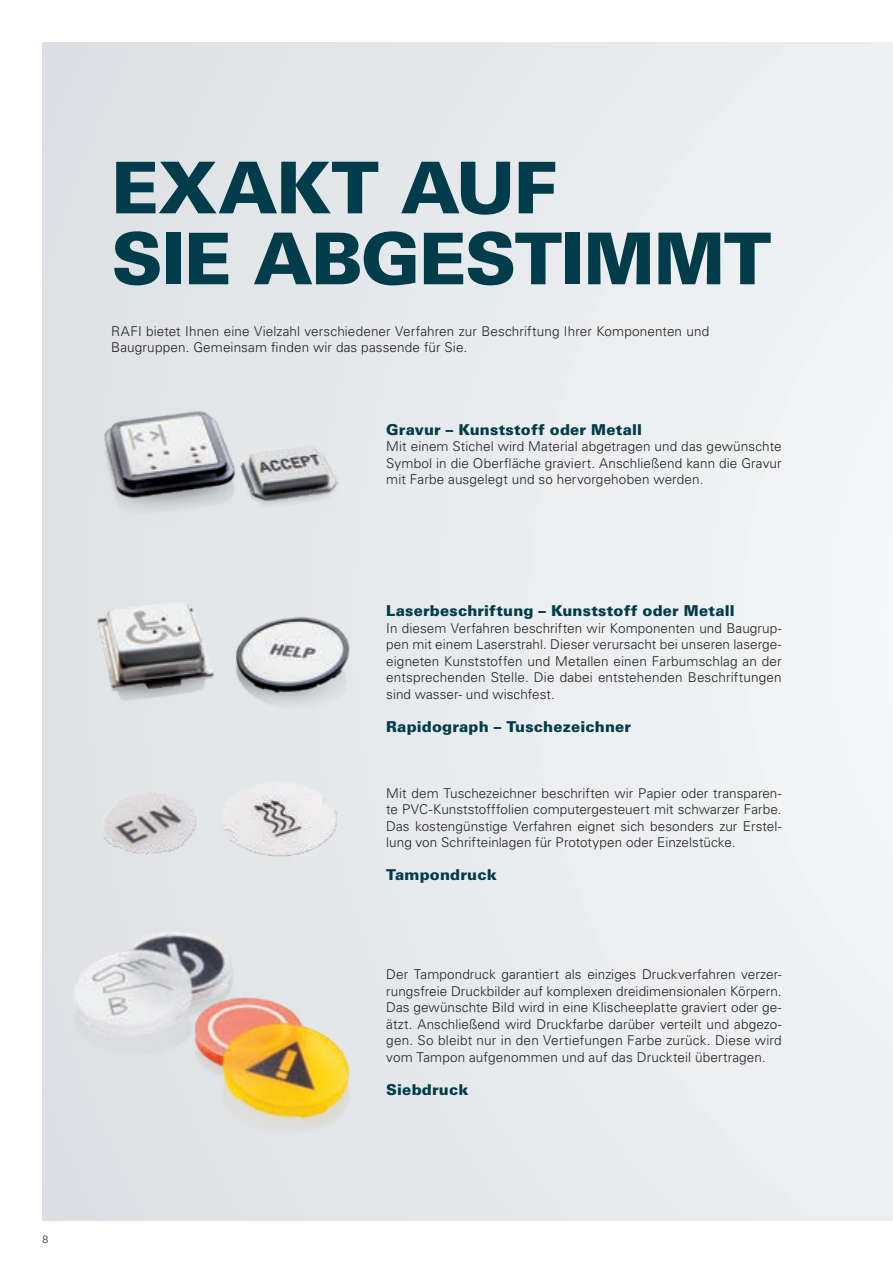
<style>
.page{position:relative;width:893px;height:1263px;background:#fff}
.page>*{position:absolute;margin:0;border:0;box-sizing:border-box;transform-origin:0 0}
.Headline_größe_varia{font:900 71.55px/70.9px "Univers LT Std";letter-spacing:-.02em;color:#003c49}
.Subhead_Fließtext{font:900 15px "Univers LT Std";letter-spacing:.01em;color:#003c49}
.Fließtext{font:300 13.5px/16.5px "Univers LT Std";letter-spacing:.01em;color:#231f20;text-align:justify}
.t1{font:300 10.5px "Univers LT Std";color:#231f20}
</style>
<div class="page">
<div style="left:43px;top:43px;width:850px;height:1177px;background:#e8ebed"></div>
<img style="left:102px;top:793px;width:235px;height:64px">
<img style="left:97px;top:411px;width:242px;height:104px">
<img style="left:97px;top:604px;width:253px;height:104px">
<img style="left:72px;top:905px;width:279px;height:281px">
<p class="t1" style="left:43px;top:1233px;width:7px">8</p>
<p class="Headline_größe_varia" style="left:111px;top:151px;width:662px">EXAKT AUF<br>SIE ABGESTIMMT</p>
<p class="Fließtext" style="left:111px;top:323px;width:600px">RAFI bietet Ihnen eine Vielzahl verschiedener Verfahren zur Beschriftung Ihrer Komponenten und<br>Baugruppen. Gemeinsam finden wir das passende für Sie.</p>
<p class="Subhead_Fließtext" style="left:386px;top:420px;width:257px">Gravur – Kunststoff oder Metall</p>
<p class="Fließtext" style="left:386px;top:438px;width:397px">Mit einem Stichel wird Material abgetragen und das gewünschte Symbol in die Oberfläche graviert. Anschließend kann die Gravur mit Farbe ausgelegt und so hervorgehoben werden.</p>
<p class="Subhead_Fließtext" style="left:386px;top:601px;width:350px">Laserbeschriftung – Kunststoff oder Metall</p>
<p class="Fließtext" style="left:386px;top:620px;width:397px">In diesem Verfahren beschriften wir Komponenten und Baugrup&shy;pen mit einem Laserstrahl. Dieser verursacht bei unseren laserge&shy;eigneten Kunststoffen und Metallen einen Farbumschlag an der entsprechenden Stelle. Die dabei entstehenden Beschriftungen sind wasser- und wischfest.</p>
<p class="Subhead_Fließtext" style="left:386px;top:717px;width:246px">Rapidograph – Tuschezeichner</p>
<p class="Fließtext" style="left:386px;top:785px;width:397px">Mit dem Tuschezeichner beschriften wir Papier oder transparen&shy;te PVC-Kunststofffolien computergesteuert mit schwarzer Farbe.<br>Das kostengünstige Verfahren eignet sich besonders zur Erstel&shy;lung von Schrifteinlagen für Prototypen oder Einzelstücke.</p>
<p class="Subhead_Fließtext" style="left:386px;top:865px;width:112px">Tampondruck</p>
<p class="Fließtext" style="left:386px;top:966px;width:397px">Der Tampondruck garantiert als einziges Druckverfahren verzer&shy;rungsfreie Druckbilder auf komplexen dreidimensionalen Körpern.<br>Das gewünschte Bild wird in eine Klischeeplatte graviert oder ge&shy;ätzt. Anschließend wird Druckfarbe darüber verteilt und abgezo&shy;gen. So bleibt nur in den Vertiefungen Farbe zurück. Diese wird vom Tampon aufgenommen und auf das Druckteil übertragen.</p>
<p class="Subhead_Fließtext" style="left:386px;top:1080px;width:84px">Siebdruck</p>
</div>
